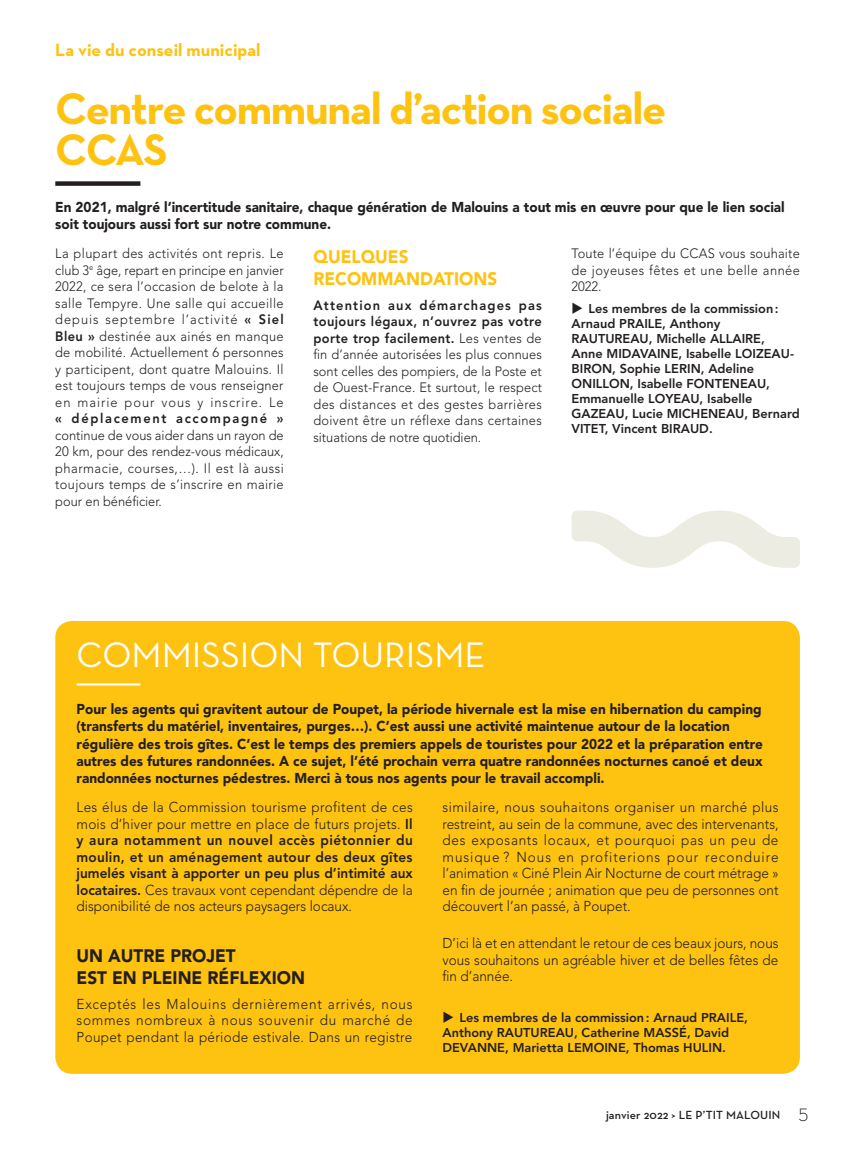
<style>
.page{position:relative;width:851px;height:1149px;background:#fff}
.page>*{position:absolute;margin:0;border:0;box-sizing:border-box;transform-origin:0 0}
.t1{font:700 45px/40.5px "Neutra Text";letter-spacing:-.03em;color:#fec211}
.t2{font:36px "Neutra Text";color:#fff}
.t3{font:900 18px/21.6px "Avenir LT";color:#231f20;scale:.95 1}
.t4{font:700 18px "Neutra Text";color:#fec211}
.t5{font:900 18px/21.6px "Avenir LT";color:#fec211;scale:.95 1}
.t6{font:300 14.25px/16.5px "Avenir LT Std";color:#231f20;text-align:justify;scale:.95 1}
.t7{font:900 14.25px/17.1px "Avenir LT";color:#231f20;scale:.95 1}
.t8{font:300 13.5px/16.5px "Avenir LT";letter-spacing:.025em;color:#231f20;text-align:justify;scale:.95 1}
.t9{font:800 13.5px "Avenir LT";letter-spacing:.13em;color:#231f20;scale:.95 1}
.t10{font:800 12.75px/15px "Avenir LT";color:#231f20}
.t11{font:600 12px "Neutra Text";letter-spacing:.01em;color:#231f20}
.s1{font-weight:800}
.s2{font-weight:300;font-size:21px}
</style>
<div class="page">
<div style="left:55px;top:181px;width:85px;height:5px;background:#231f20"></div>
<svg style="left:571px;top:510px;width:228px;height:57px"></svg>
<div style="left:55px;top:620px;width:744px;height:453px;background:#fec211;border-radius:17px"></div>
<hr style="left:77px;top:683px;width:63px;height:2px;background:#fff">
<p class="t4" style="left:55px;top:38px;width:207px">La vie du conseil municipal</p>
<h1 class="t1" style="left:55px;top:88px;width:612px">Centre communal d’action sociale<br>CCAS</h1>
<p class="t7" style="left:55px;top:198px;width:769px">En 2021, malgré l’incertitude sanitaire, chaque génération de Malouins a tout mis en œuvre pour que le lien social soit toujours aussi fort sur notre commune.</p>
<p class="t8" style="left:55px;top:245px;width:242px">La plupart des activités ont repris. Le club 3<sup>e</sup> âge, repart en principe en janvier 2022, ce sera l’occasion de belote à la salle Tempyre. Une salle qui accueille depuis septembre l’activité <span class="s1">« Siel Bleu »</span> destinée aux ainés en manque de mobilité. Actuellement 6 personnes y participent, dont quatre Malouins. Il est toujours temps de vous renseigner en mairie pour vous y inscrire. Le</p>
<p class="t9" style="left:55px;top:410px;width:242px">« déplacement accompagné »</p>
<p class="t8" style="left:55px;top:426px;width:242px">continue de vous aider dans un rayon de 20 km, pour des rendez-vous médicaux, pharmacie, courses,…). Il est là aussi toujours temps de s’inscrire en mairie pour en bénéficier.</p>
<p class="t8" style="left:571px;top:245px;width:242px">Toute l’équipe du CCAS vous souhaite de joyeuses fêtes et une belle année 2022.</p>
<p class="t10" style="left:571px;top:300px;width:230px;text-indent:17px">Les membres de la commission:<br>Arnaud PRAILE, Anthony<br>RAUTUREAU, Michelle ALLAIRE,<br>Anne MIDAVAINE, Isabelle LOIZEAU-<br>BIRON, Sophie LERIN, Adeline<br>ONILLON, Isabelle FONTENEAU,<br>Emmanuelle LOYEAU, Isabelle<br>GAZEAU, Lucie MICHENEAU, Bernard<br>VITET, Vincent BIRAUD.</p>
<p class="t5" style="left:313px;top:246px;width:195px">QUELQUES<br>RECOMMANDATIONS</p>
<p class="t8" style="left:313px;top:297px;width:242px"><span class="s1">Attention aux démarchages pas toujours légaux, n’ouvrez pas votre porte trop facilement.</span> Les ventes de fin d’année autorisées les plus connues sont celles des pompiers, de la Poste et de Ouest-France. Et surtout, le respect des distances et des gestes barrières doivent être un réflexe dans certaines situations de notre quotidien.</p>
<h2 class="t2" style="left:77px;top:633px;width:410px">COMMISSION TOURISME</h2>
<p class="t7" style="left:77px;top:700px;width:723px">Pour les agents qui gravitent autour de Poupet, la période hivernale est la mise en hibernation du camping (transferts du matériel, inventaires, purges…). C’est aussi une activité maintenue autour de la location régulière des trois gîtes. C’est le temps des premiers appels de touristes pour 2022 et la préparation entre autres des futures randonnées. A ce sujet, l’été prochain verra quatre randonnées nocturnes canoé et deux randonnées nocturnes pédestres. Merci à tous nos agents pour le travail accompli.</p>
<p class="t6" style="left:77px;top:798px;width:355px">Les élus de la Commission tourisme profitent de ces mois d’hiver pour mettre en place de futurs projets. <span class="s1">Il y aura notamment un nouvel accès piétonnier du moulin, et un aménagement autour des deux gîtes jumelés visant à apporter un peu plus d’intimité aux locataires.</span> Ces travaux vont cependant dépendre de la disponibilité de nos acteurs paysagers locaux.</p>
<p class="t3" style="left:77px;top:944px;width:242px">UN AUTRE PROJET<br>EST EN PLEINE RÉFLEXION</p>
<p class="t6" style="left:77px;top:995px;width:355px">Exceptés les Malouins dernièrement arrivés, nous sommes nombreux à nous souvenir du marché de Poupet pendant la période estivale. Dans un registre</p>
<p class="t6" style="left:442px;top:798px;width:355px">similaire, nous souhaitons organiser un marché plus restreint, au sein de la commune, avec des intervenants, des exposants locaux, et pourquoi pas un peu de musique ? Nous en profiterions pour reconduire l’animation « Ciné Plein Air Nocturne de court métrage » en fin de journée ; animation que peu de personnes ont découvert l’an passé, à Poupet.</p>
<p class="t6" style="left:442px;top:935px;width:355px">D’ici là et en attendant le retour de ces beaux jours, nous vous souhaitons un agréable hiver et de belles fêtes de fin d’année.</p>
<p class="t10" style="left:442px;top:1009px;width:307px;text-indent:17px">Les membres de la commission: Arnaud PRAILE,<br>Anthony RAUTUREAU, Catherine MASSÉ, David<br>DEVANNE, Marietta LEMOINE, Thomas HULIN.</p>
<p class="t11" style="left:606px;top:1107px;width:204px">janvier 2022 &gt; LE P’TIT MALOUIN <span class="s2">5</span></p>
</div>
